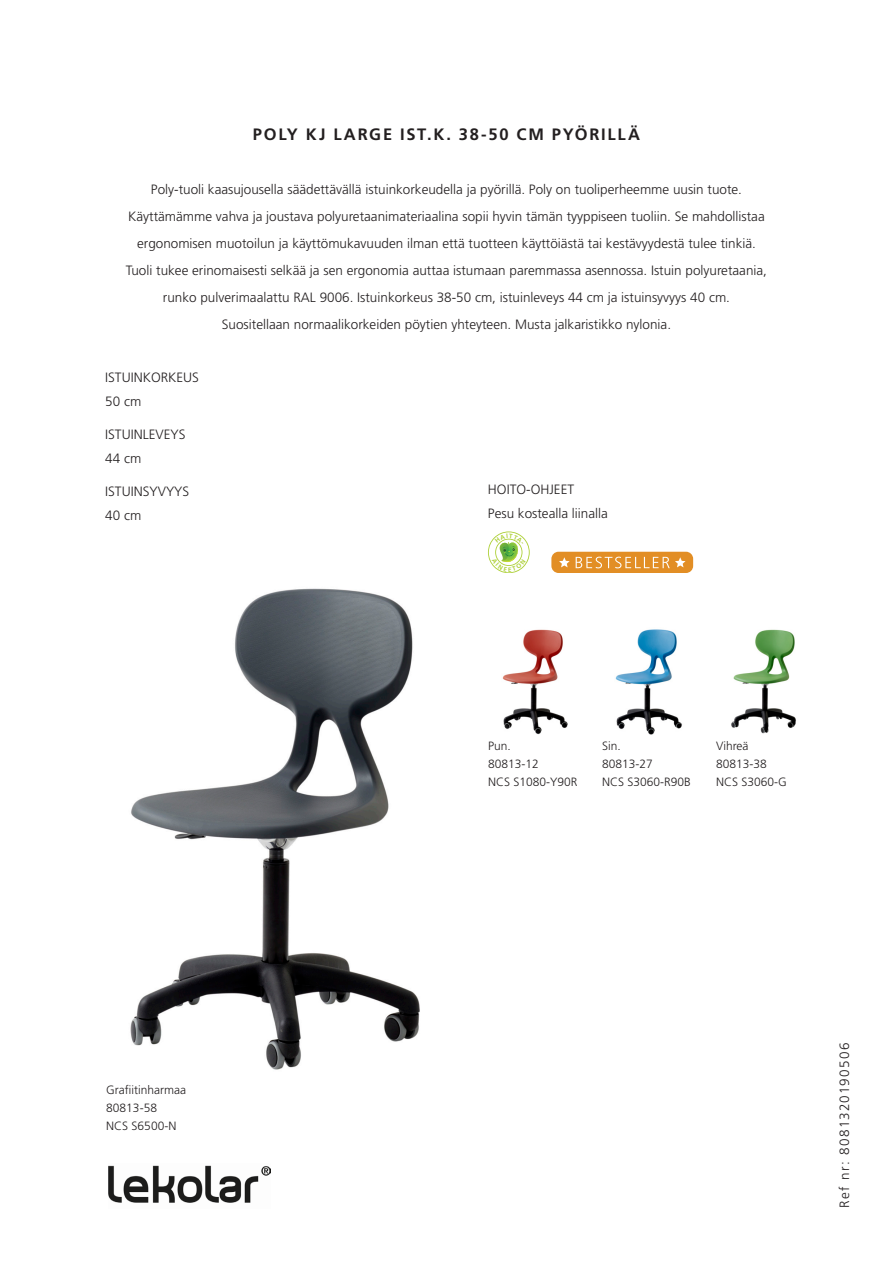
<style>
.page{position:relative;width:893px;height:1263px;background:#fff}
.page>*{position:absolute;margin:0;border:0;box-sizing:border-box;transform-origin:0 0}
.SeriesNameSid2{font:700 16.5px "Frutiger LT";letter-spacing:.11em;color:#231f20}
.ProdDescrSid2{font:300 13.5px/27px "Frutiger LT";color:#231f20;text-align:center}
.ItemData{font:300 13.5px/24px "Frutiger LT";color:#231f20}
.Refnr{font:300 13.5px "Frutiger LT";letter-spacing:.1em;color:#231f20}
.kofigColor{font:300 12px/18px "Frutiger LT";color:#231f20}
</style>
<div class="page">
<img style="left:108px;top:1165px;width:162px;height:38px">
<div style="left:551px;top:552px;width:142px;height:21px;background:#e28e25;border-radius:7px"></div>
<svg style="left:576px;top:557px;width:109px;height:11px"></svg>
<svg style="left:559px;top:557px;width:11px;height:10px"></svg>
<img style="left:130px;top:588px;width:290px;height:482px">
<img style="left:502px;top:629px;width:66px;height:106px">
<img style="left:615px;top:629px;width:67px;height:106px">
<img style="left:731px;top:629px;width:65px;height:105px">
<svg style="left:488px;top:531px;width:42px;height:42px"></svg>
<p class="SeriesNameSid2" style="left:253px;top:125px;width:389px">POLY KJ LARGE IST.K. 38-50 CM PYÖRILLÄ</p>
<p class="ProdDescrSid2" style="left:126px;top:176px;width:643px">Poly-tuoli kaasujousella säädettävällä istuinkorkeudella ja pyörillä. Poly on tuoliperheemme uusin tuote.<br>Käyttämämme vahva ja joustava polyuretaanimateriaalina sopii hyvin tämän tyyppiseen tuoliin. Se mahdollistaa ergonomisen muotoilun ja käyttömukavuuden ilman että tuotteen käyttöiästä tai kestävyydestä tulee tinkiä.<br>Tuoli tukee erinomaisesti selkää ja sen ergonomia auttaa istumaan paremmassa asennossa. Istuin polyuretaania, runko pulverimaalattu RAL 9006. Istuinkorkeus 38-50 cm, istuinleveys 44 cm ja istuinsyvyys 40 cm.<br>Suositellaan normaalikorkeiden pöytien yhteyteen. Musta jalkaristikko nylonia.</p>
<p class="ItemData" style="left:105px;top:366px;width:95px">ISTUINKORKEUS<br>50 cm</p>
<p class="ItemData" style="left:105px;top:423px;width:82px">ISTUINLEVEYS<br>44 cm</p>
<p class="ItemData" style="left:105px;top:480px;width:85px">ISTUINSYVYYS<br>40 cm</p>
<p class="ItemData" style="left:488px;top:477px;width:122px">HOITO-OHJEET<br>Pesu kostealla liinalla</p>
<p class="kofigColor" style="left:488px;top:737px;width:91px">Pun.<br>80813-12<br>NCS S1080-Y90R</p>
<p class="kofigColor" style="left:602px;top:737px;width:90px">Sin.<br>80813-27<br>NCS S3060-R90B</p>
<p class="kofigColor" style="left:716px;top:737px;width:72px">Vihreä<br>80813-38<br>NCS S3060-G</p>
<p class="kofigColor" style="left:106px;top:1081px;width:81px">Grafiitinharmaa<br>80813-58<br>NCS S6500-N</p>
<p class="Refnr" style="left:837px;top:1208px;width:167px;rotate:-90deg">Ref nr: 8081320190506</p>
</div>
